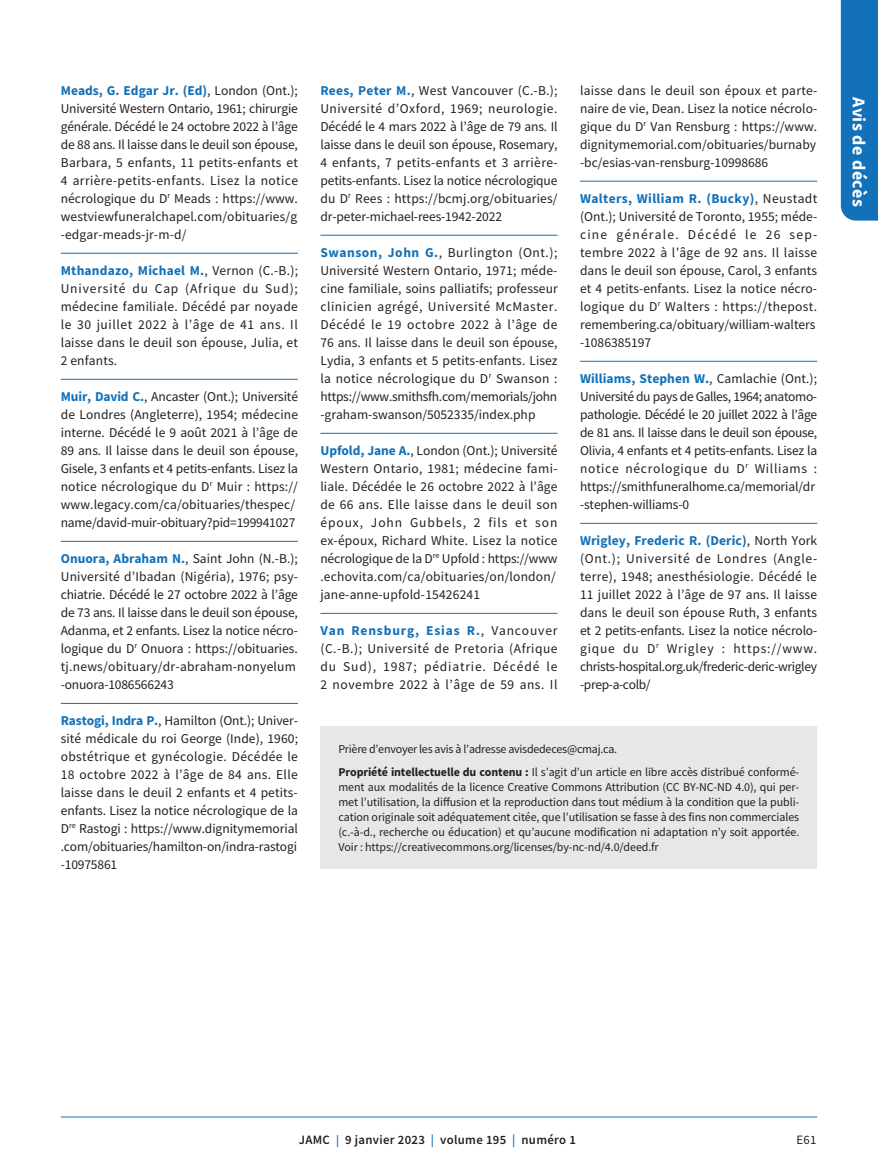
<style>
.page{position:relative;width:878px;height:1175px;background:#fff}
.page>*{position:absolute;margin:0;border:0;box-sizing:border-box;transform-origin:0 0}
.t1{font:700 18px "Source Sans Pro";letter-spacing:.025em;color:#fff}
.t2{font:13.5px/18px "Source Sans Pro";color:#231f20;text-align:justify}
.t3{font:600 12.75px "Source Sans Pro";letter-spacing:.025em;color:#231f20}
.t4{font:12.75px "Source Sans Pro";color:#231f20}
.t5{font:12px/15px "Source Sans Pro";letter-spacing:-.01em;color:#231f20}
.s1{font-weight:700;color:#1371b9}
.s2{font-weight:700}
.s3{font-size:12px;color:#1371b9}
.s4{color:#1371b9}
</style>
<div class="page">
<div style="left:840px;top:0;width:38px;height:220px;background:#1371b9"></div>
<hr style="left:61px;top:1116px;width:756px;height:1px;background:#1371b9">
<hr style="left:61px;top:253px;width:237px;height:1px;background:#1371b9">
<hr style="left:61px;top:379px;width:237px;height:1px;background:#1371b9">
<hr style="left:61px;top:541px;width:237px;height:1px;background:#1371b9">
<hr style="left:61px;top:703px;width:237px;height:1px;background:#1371b9">
<hr style="left:320px;top:235px;width:237px;height:1px;background:#1371b9">
<hr style="left:320px;top:433px;width:237px;height:1px;background:#1371b9">
<hr style="left:320px;top:613px;width:237px;height:1px;background:#1371b9">
<hr style="left:580px;top:181px;width:237px;height:1px;background:#1371b9">
<hr style="left:580px;top:361px;width:237px;height:1px;background:#1371b9">
<hr style="left:580px;top:523px;width:237px;height:1px;background:#1371b9">
<div style="left:320px;top:726px;width:497px;height:142px;background:#e6e7e9"></div>
<p class="t2" style="left:61px;top:81px;width:239px"><span class="s1">Meads, G. Edgar Jr. (Ed)</span>, London (Ont.); Université Western Ontario, 1961; chirurgie générale. Décédé le 24 octobre 2022 à l’âge de 88 ans. Il laisse dans le deuil son épouse, Barbara, 5 enfants, 11 petits-enfants et 4 arrière-petits-enfants. Lisez la notice nécrologique du D<sup>r</sup> Meads : https://www. westviewfuneralchapel.com/obituaries/g -edgar-meads-jr-m-d/</p>
<p class="t2" style="left:61px;top:261px;width:239px"><span class="s1">Mthandazo, Michael M.</span>, Vernon (C.-B.); Université du Cap (Afrique du Sud); médecine familiale. Décédé par noyade le 30 juillet 2022 à l’âge de 41 ans. Il laisse dans le deuil son épouse, Julia, et 2 enfants.</p>
<p class="t2" style="left:61px;top:387px;width:239px;text-align:left"><span class="s1">Muir, David C.</span>, Ancaster (Ont.); Université de Londres (Angleterre), 1954; médecine interne. Décédé le 9 août 2021 à l’âge de 89 ans. Il laisse dans le deuil son épouse, Gisele, 3 enfants et 4 petits-enfants. Lisez la notice nécrologique du D<sup>r</sup> Muir : https:// www.legacy.com/ca/obituaries/thespec/ name/david-muir-obituary?pid=199941027</p>
<p class="t2" style="left:61px;top:549px;width:239px;text-align:left"><span class="s1">Onuora, Abraham N.</span>, Saint John (N.-B.); Université d’Ibadan (Nigéria), 1976; psy&shy;chiatrie. Décédé le 27 octobre 2022 à l’âge de 73 ans. Il laisse dans le deuil son épouse, Adanma, et 2 enfants. Lisez la notice nécro&shy;logique du D<sup>r</sup> Onuora : https://obituaries. tj.news/obituary/dr-abraham-nonyelum -onuora-1086566243</p>
<p class="t2" style="left:61px;top:711px;width:239px"><span class="s1">Rastogi, Indra P.</span>, Hamilton (Ont.); Univer&shy;sité médicale du roi George (Inde), 1960; obstétrique et gynécologie. Décédée le 18 octobre 2022 à l’âge de 84 ans. Elle laisse dans le deuil 2 enfants et 4 petits&shy;enfants. Lisez la notice nécrologique de la D<sup>re</sup> Rastogi : https://www.dignitymemorial .com/obituaries/hamilton-on/indra-rastogi -10975861</p>
<p class="t2" style="left:320px;top:81px;width:239px"><span class="s1">Rees, Peter M.</span>, West Vancouver (C.-B.); Université d’Oxford, 1969; neurologie.<br>Décédé le 4 mars 2022 à l’âge de 79 ans. Il laisse dans le deuil son épouse, Rosemary, 4 enfants, 7 petits-enfants et 3 arrière&shy;petits-enfants. Lisez la notice nécrologique du D<sup>r</sup> Rees : https://bcmj.org/obituaries/ dr-peter-michael-rees-1942-2022</p>
<p class="t2" style="left:320px;top:243px;width:239px"><span class="s1">Swanson, John G.</span>, Burlington (Ont.); Université Western Ontario, 1971; méde&shy;cine familiale, soins palliatifs; professeur clinicien agrégé, Université McMaster.<br>Décédé le 19 octobre 2022 à l’âge de 76 ans. Il laisse dans le deuil son épouse, Lydia, 3 enfants et 5 petits-enfants. Lisez la notice nécrologique du D<sup>r</sup> Swanson : https://www.smithsfh.com/memorials/john -graham-swanson/5052335/index.php</p>
<p class="t2" style="left:320px;top:441px;width:239px;text-align:left"><span class="s1">Upfold, Jane A.</span>, London (Ont.); Université Western Ontario, 1981; médecine fami&shy;liale. Décédée le 26 octobre 2022 à l’âge de 66 ans. Elle laisse dans le deuil son époux, John Gubbels, 2 fils et son ex-époux, Richard White. Lisez la notice nécrologique de la D<sup>re</sup> Upfold : https://www .echovita.com/ca/obituaries/on/london/ jane-anne-upfold-15426241</p>
<p class="t2" style="left:320px;top:621px;width:239px"><span class="s1">Van Rensburg, Esias R.</span>, Vancouver (C.-B.); Université de Pretoria (Afrique du Sud), 1987; pédiatrie. Décédé le 2 novembre 2022 à l’âge de 59 ans. Il</p>
<p class="t2" style="left:580px;top:81px;width:239px">laisse dans le deuil son époux et parte&shy;naire de vie, Dean. Lisez la notice nécrolo&shy;gique du D<sup>r</sup> Van Rensburg : https://www. dignitymemorial.com/obituaries/burnaby -bc/esias-van-rensburg-10998686</p>
<p class="t2" style="left:580px;top:189px;width:239px;text-align:left"><span class="s1">Walters, William R. (Bucky)</span>, Neustadt (Ont.); Université de Toronto, 1955; méde&shy;cine générale. Décédé le 26 sep&shy;tembre 2022 à l’âge de 92 ans. Il laisse dans le deuil son épouse, Carol, 3 enfants et 4 petits-enfants. Lisez la notice nécro&shy;logique du D<sup>r</sup> Walters : https://thepost. remembering.ca/obituary/william-walters -1086385197</p>
<p class="t2" style="left:580px;top:369px;width:239px;text-align:left"><span class="s1">Williams, Stephen W.</span>, Camlachie (Ont.); Université du pays de Galles, 1964; anatomo&shy;pathologie. Décédé le 20 juillet 2022 à l’âge de 81 ans. Il laisse dans le deuil son épouse, Olivia, 4 enfants et 4 petits-enfants. Lisez la notice nécrologique du D<sup>r</sup> Williams : https://smithfuneralhome.ca/memorial/dr -stephen-williams-0</p>
<p class="t2" style="left:580px;top:531px;width:239px"><span class="s1">Wrigley, Frederic R. (Deric)</span>, North York (Ont.); Université de Londres (Angle&shy;terre), 1948; anesthésiologie. Décédé le 11 juillet 2022 à l’âge de 97 ans. Il laisse dans le deuil son épouse Ruth, 3 enfants et 2 petits-enfants. Lisez la notice nécrolo&shy;gique du D<sup>r</sup> Wrigley : https://www. christs-hospital.org.uk/frederic-deric-wrigley -prep-a-colb/</p>
<p class="t5" style="left:338px;top:738px;width:462px;line-height:22.5px">Prière d’envoyer les avis à l’adresse avisdedeces@cmaj.ca.<br><span class="s2">Propriété intellectuelle du contenu :</span> Il s’agit d’un article en libre accès distribué conformé-</p>
<p class="t5" style="left:338px;top:779px;width:462px;text-align:justify">ment aux modalités de la licence Creative Commons Attribution (CC BY-NC-ND 4.0), qui per&shy;met l’utilisation, la diffusion et la reproduction dans tout médium à la condition que la publi&shy;cation originale soit adéquatement citée, que l’utilisation se fasse à des fins non commerciales (c.-à-d., recherche ou éducation) et qu’aucune modification ni adaptation n’y soit apportée.<br>Voir : https://creativecommons.org/licenses/by-nc-nd/4.0/deed.fr</p>
<h1 class="t1" style="left:871px;top:97px;width:112px;rotate:90deg">Avis de décès</h1>
<p class="t3" style="left:299px;top:1131px;width:279px">JAMC <span class="s3">|</span> 9 janvier 2023 <span class="s4">|</span> volume 195 <span class="s4">|</span> numéro 1</p>
<p class="t4" style="left:796px;top:1132px;width:22px">E61</p>
</div>
